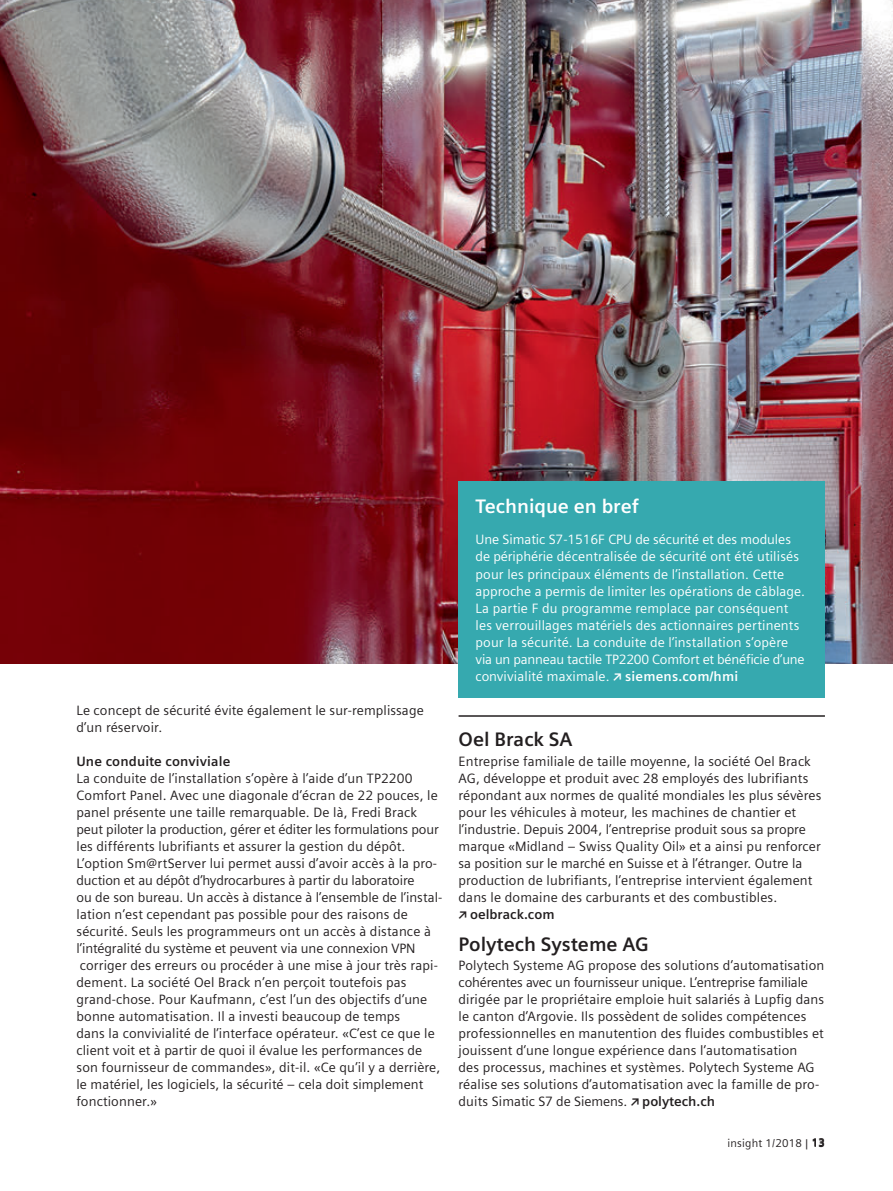
<style>
.page{position:relative;width:893px;height:1191px;background:#fff}
.page>*{position:absolute;margin:0;border:0;box-sizing:border-box;transform-origin:0 0}
._02_Kasten_Subhead_w{font:700 19.5px "Siemens Sans";color:#231f20}
._02_Kasten_Subhead_w-2{font:700 19.5px "Siemens Sans";color:#fff}
._02_About_Subhead__1{font:700 19.5px "Siemens Sans";color:#231f20}
._04_Body_text_sans_9{font:13.5px/17px "Siemens Sans";letter-spacing:.01em;color:#231f20}
._04_Kasten_Body_text{font:13.5px/17px "Siemens Sans";letter-spacing:.01em;color:#fff}
._04_Body_text_sans_9-2{font:700 13.5px "Siemens Sans";letter-spacing:.01em;color:#231f20}
.t1{font:11.25px "Siemens Sans";letter-spacing:.02em;color:#231f20}
.s1{font-family:"Akkurat Std";font-weight:700}
.s2{font-weight:700}
.s3{font-family:"Akkurat Std"}
</style>
<div class="page">
<img style="left:0;top:0;width:893px;height:663px">
<div style="left:459px;top:480px;width:366px;height:217px;background:#36a9af"></div>
<hr style="left:459px;top:715px;width:366px;height:1px;background:#231f20">
<p class="_04_Body_text_sans_9" style="left:77px;top:701px;width:349px">Le concept de sécurité évite également le sur-remplissage d’un réservoir.</p>
<p class="_04_Body_text_sans_9-2" style="left:77px;top:753px;width:155px">Une conduite conviviale</p>
<p class="_04_Body_text_sans_9" style="left:77px;top:769px;width:364px">La conduite de l’installation s’opère à l’aide d’un TP2200<br>Comfort Panel. Avec une diagonale d’écran de 22 pouces, le panel présente une taille remarquable. De là, Fredi Brack peut piloter la production, gérer et éditer les formulations pour les différents lubrifiants et assurer la gestion du dépôt.</p>
<p class="_04_Body_text_sans_9" style="left:77px;top:854px;width:367px">L’option Sm@rtServer lui permet aussi d’avoir accès à la pro&shy;duction et au dépôt d’hydrocarbures à partir du laboratoire<br>ou de son bureau. Un accès à distance à l’ensemble de l’instal&shy;lation n’est cependant pas possible pour des raisons de sécurité. Seuls les programmeurs ont un accès à distance à l’intégralité du système et peuvent via une connexion VPN corriger des erreurs ou procéder à une mise à jour très rapi&shy;dement. La société Oel Brack n’en perçoit toutefois pas grand-chose. Pour Kaufmann, c’est l’un des objectifs d’une bonne automatisation. Il a investi beaucoup de temps<br>dans la convivialité de l’interface opérateur. «C’est ce que le client voit et à partir de quoi il évalue les performances de son fournisseur de commandes», dit-il. «Ce qu’il y a derrière, le matériel, les logiciels, la sécurité – cela doit simplement fonctionner.»</p>
<p class="_02_Kasten_Subhead_w-2" style="left:476px;top:495px;width:165px">Technique en bref</p>
<p class="_04_Kasten_Body_text" style="left:476px;top:531px;width:331px">Une Simatic S7-1516F CPU de sécurité et des modules de périphérie décentralisée de sécurité ont été utilisés pour les principaux éléments de l’installation. Cette approche a permis de limiter les opérations de câblage.<br>La partie F du programme remplace par conséquent les verrouillages matériels des actionnaires pertinents pour la sécurité. La conduite de l’installation s’opère via un panneau tactile TP2200 Comfort et bénéficie d’une convivialité maximale. <span class="s1">↗</span> <span class="s2">siemens.com/hmi</span></p>
<p class="_02_About_Subhead__1" style="left:459px;top:728px;width:116px">Oel Brack SA</p>
<p class="_04_Body_text_sans_9" style="left:459px;top:752px;width:364px">Entreprise familiale de taille moyenne, la société Oel Brack AG, développe et produit avec 28 employés des lubrifiants répondant aux normes de qualité mondiales les plus sévères pour les véhicules à moteur, les machines de chantier et l’industrie. Depuis 2004, l’entreprise produit sous sa propre marque «Midland – Swiss Quality Oil» et a ainsi pu renforcer sa position sur le marché en Suisse et à l’étranger. Outre la production de lubrifiants, l’entreprise intervient également dans le domaine des carburants et des combustibles.</p>
<p class="_04_Body_text_sans_9-2" style="left:459px;top:906px;width:97px"><span class="s3">↗</span> oelbrack.com</p>
<p class="_02_Kasten_Subhead_w" style="left:459px;top:932px;width:192px">Polytech Systeme AG</p>
<p class="_04_Body_text_sans_9" style="left:459px;top:956px;width:367px">Polytech Systeme AG propose des solutions d’automatisation cohérentes avec un fournisseur unique. L’entreprise familiale dirigée par le propriétaire emploie huit salariés à Lupfig dans le canton d’Argovie. Ils possèdent de solides compétences professionnelles en manutention des fluides combustibles et jouissent d’une longue expérience dans l’automatisation<br>des processus, machines et systèmes. Polytech Systeme AG réalise ses solutions d’automatisation avec la famille de pro&shy;duits Simatic S7 de Siemens. <span class="s1">↗</span> <span class="s2">polytech.ch</span></p>
<p class="t1" style="left:727px;top:1136px;width:99px">insight 1/2018 | <span class="s2">13</span></p>
</div>
